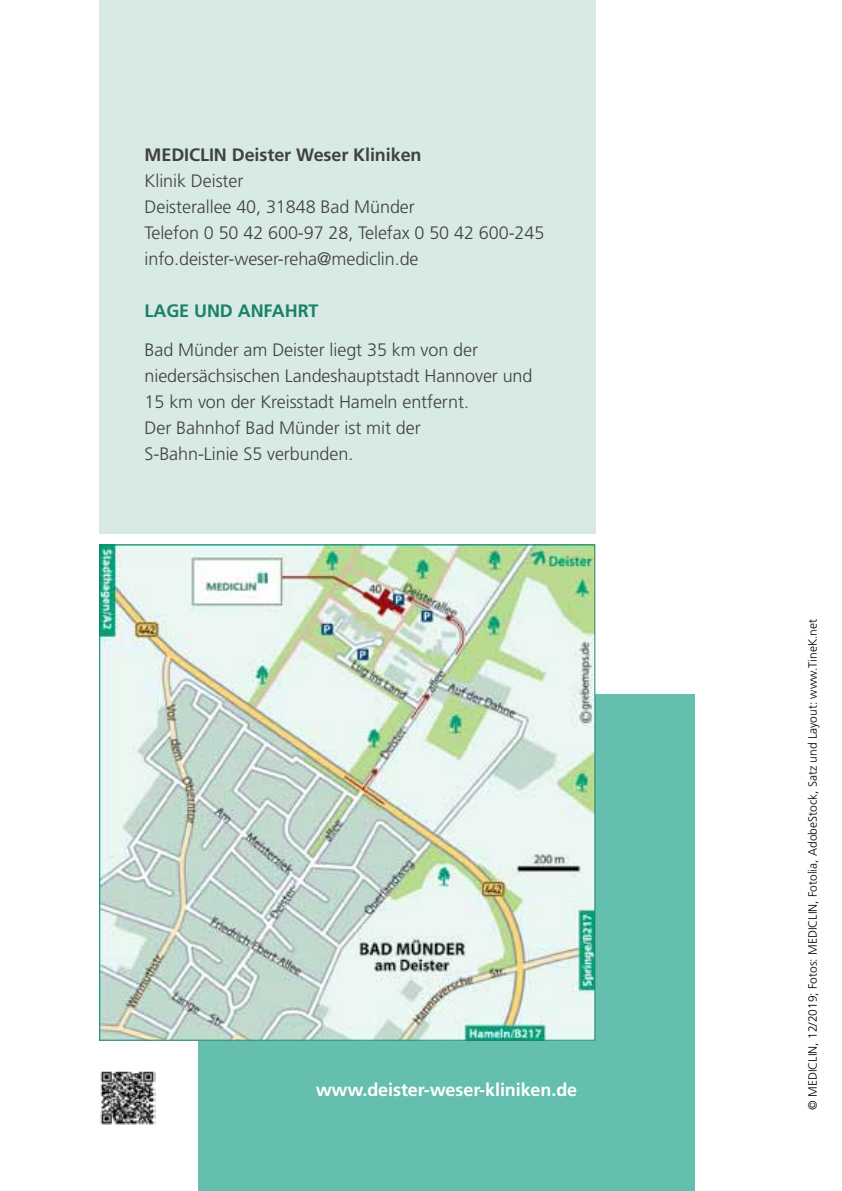
<style>
.page{position:relative;width:842px;height:1191px;background:#fff}
.page>*{position:absolute;margin:0;border:0;box-sizing:border-box;transform-origin:0 0}
.t1{font:300 18px/26px "Frutiger LT";letter-spacing:-.005em;color:#414042}
.t2{font:700 18px "Frutiger LT";letter-spacing:-.005em;color:#fff}
.t3{font:700 18px "Frutiger LT";letter-spacing:-.005em;color:#414042}
.t4{font:700 18px "Frutiger LT";letter-spacing:-.005em;color:#1a8265}
.t5{font:300 12px "Frutiger LT";color:#000}
</style>
<div class="page">
<div style="left:99px;top:0;width:496px;height:533px;background:#d8eae5"></div>
<div style="left:198px;top:694px;width:496px;height:497px;background:#65bfaf"></div>
<img style="left:101px;top:546px;width:492px;height:492px">
<img style="left:100px;top:1071px;width:56px;height:54px">
<p class="t3" style="left:145px;top:144px;width:279px">MediClin Deister Weser Kliniken</p>
<p class="t1" style="left:145px;top:168px;width:401px">Klinik Deister<br>Deisterallee 40, 31848 Bad Münder<br>Telefon 0 50 42 600-97 28, Telefax 0 50 42 600-245 info.deister-weser-reha@mediclin.de</p>
<p class="t4" style="left:145px;top:300px;width:175px">Lage und Anfahrt</p>
<p class="t1" style="left:145px;top:337px;width:389px">Bad Münder am Deister liegt 35 km von der niedersächsischen Landeshauptstadt Hannover und 15 km von der Kreisstadt Hameln entfernt.<br>Der Bahnhof Bad Münder ist mit der<br>S-Bahn-Linie S5 verbunden.</p>
<p class="t2" style="left:316px;top:1079px;width:263px">www.deister-weser-kliniken.de</p>
<p class="t5" style="left:806px;top:1110px;width:492px;rotate:-90deg">© MediClin, 12/2019; Fotos: MEDICLIN, Fotolia, AdobeStock, Satz und Layout: www.TineK.net</p>
</div>
